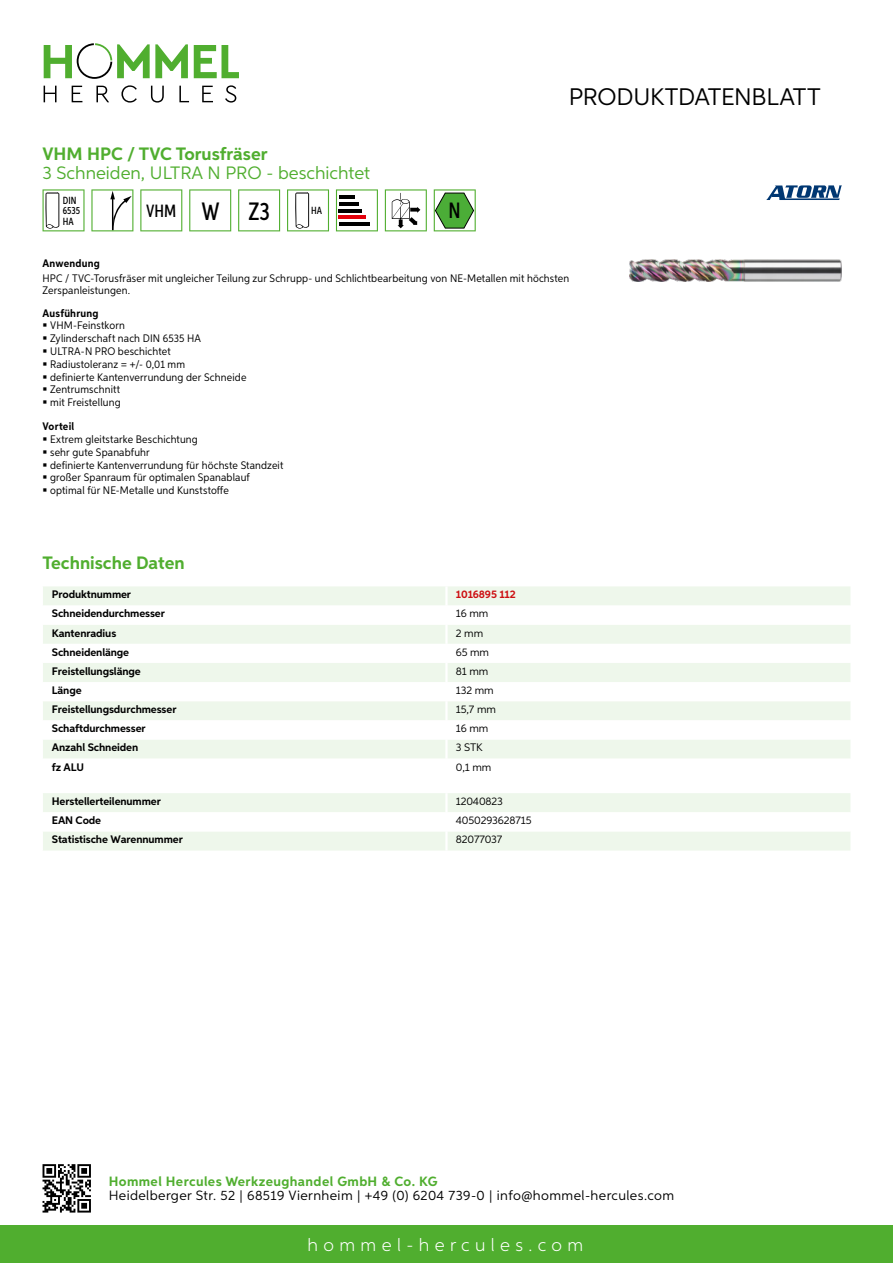
<style>
.page{position:relative;width:893px;height:1263px;background:#fff}
.page>*{position:absolute;margin:0;border:0;box-sizing:border-box;transform-origin:0 0}
.t1{font:24px "Aspira";letter-spacing:-.01em;color:#000}
.t2{font:500 22.2px "Aspira XX Nar";color:#000}
.t3{font:700 18px "Aspira";color:#50ae2f}
.t4{font:18px "Aspira";color:#50ae2f}
.t5{font:300 18px "Aspira";letter-spacing:.3em;color:#fff}
.t6{font:500 17.85px "Aspira XX Nar";color:#000}
.t7{font:13.5px "Aspira";letter-spacing:.03em;color:#000}
.t8{font:700 13.5px "Aspira";letter-spacing:.03em;color:#50ae2f}
.t9{font:10.95px/12.8px "Aspira Nar";letter-spacing:.015em;color:#000}
.t10{font:700 10.95px "Aspira";letter-spacing:-.01em;color:#000}
.t11{font:10.95px "Aspira";letter-spacing:-.01em;color:#000}
.t12{font:700 10.95px "Aspira Nar";letter-spacing:.02em;color:#000}
.t13{font:700 10.95px "Aspira";letter-spacing:-.01em;color:#cd1013}
.t14{font:500 10.35px/10.4px "Aspira XX Nar";color:#000}
.s1{font-size:25.2px}
</style>
<div class="page">
<div style="left:0;top:1226px;width:893px;height:37px;background:#50ae2f"></div>
<svg style="left:43px;top:1164px;width:48px;height:48px"></svg>
<svg style="left:194px;top:45px;width:45px;height:33px"></svg>
<svg style="left:44px;top:43px;width:144px;height:36px"></svg>
<svg style="left:44px;top:86px;width:13px;height:16px"></svg>
<svg style="left:72px;top:86px;width:10px;height:16px"></svg>
<svg style="left:96px;top:86px;width:13px;height:16px"></svg>
<svg style="left:121px;top:85px;width:16px;height:18px"></svg>
<svg style="left:151px;top:86px;width:13px;height:17px"></svg>
<svg style="left:179px;top:86px;width:10px;height:16px"></svg>
<svg style="left:202px;top:86px;width:11px;height:16px"></svg>
<svg style="left:225px;top:85px;width:11px;height:18px"></svg>
<div style="left:43px;top:586px;width:807px;height:19px;background:#eef7eb"></div>
<svg style="left:43px;top:625px;width:807px;height:133px;fill:#eef7eb"></svg>
<hr style="left:445px;top:586px;width:3px;height:19px;background:#fff">
<hr style="left:445px;top:625px;width:3px;height:19px;background:#fff">
<hr style="left:445px;top:644px;width:3px;height:19px;background:#fff">
<hr style="left:445px;top:663px;width:3px;height:19px;background:#fff">
<hr style="left:445px;top:682px;width:3px;height:19px;background:#fff">
<hr style="left:445px;top:701px;width:3px;height:19px;background:#fff">
<hr style="left:445px;top:720px;width:3px;height:19px;background:#fff">
<hr style="left:445px;top:739px;width:3px;height:20px;background:#fff">
<svg style="left:43px;top:793px;width:807px;height:57px"></svg>
<hr style="left:445px;top:831px;width:3px;height:19px;background:#fff">
<svg style="left:43px;top:189px;width:42px;height:42px"></svg>
<svg style="left:91px;top:189px;width:42px;height:42px"></svg>
<svg style="left:140px;top:189px;width:42px;height:42px"></svg>
<svg style="left:189px;top:189px;width:42px;height:42px"></svg>
<svg style="left:238px;top:189px;width:42px;height:42px"></svg>
<svg style="left:287px;top:189px;width:42px;height:42px"></svg>
<svg style="left:336px;top:189px;width:42px;height:42px"></svg>
<hr style="left:339px;top:196px;width:16px;height:3px;background:#000">
<hr style="left:339px;top:202px;width:20px;height:4px;background:#000">
<hr style="left:339px;top:209px;width:23px;height:3px;background:#000">
<hr style="left:339px;top:216px;width:27px;height:3px;background:#e3000b">
<hr style="left:339px;top:222px;width:30px;height:4px;background:#000">
<svg style="left:385px;top:189px;width:42px;height:42px"></svg>
<svg style="left:434px;top:189px;width:42px;height:42px"></svg>
<img style="left:629px;top:259px;width:213px;height:22px">
<svg style="left:766px;top:185px;width:76px;height:15px"></svg>
<h3 class="t3" style="left:43px;top:142px;width:227px">VHM HPC / TVC Torusfräser</h3>
<h3 class="t4" style="left:43px;top:162px;width:119px">3 Schneiden, ULTRA</h3>
<h3 class="t4" style="left:207px;top:162px;width:164px">N PRO - beschichtet</h3>
<p class="t14" style="left:63px;top:195px;width:19px">DIN<br>6535<br>HA</p>
<h3 class="t6" style="left:146px;top:200px;width:125px">VHM <span class="s1">W Z3</span></h3>
<p class="t14" style="left:311px;top:205px;width:12px">HA</p>
<h2 class="t2" style="left:449px;top:197px;width:14px">N</h2>
<h1 class="t1" style="left:569px;top:82px;width:253px">Produktdatenblatt</h1>
<p class="t12" style="left:43px;top:257px;width:59px">Anwendung</p>
<p class="t9" style="left:43px;top:273px;width:528px;line-height:12px">HPC / TVC-Torusfräser mit ungleicher Teilung zur Schrupp- und Schlichtbearbeitung von NE-Metallen mit höchsten<br>Zerspanleistungen.</p>
<p class="t12" style="left:43px;top:306px;width:58px">Ausführung</p>
<p class="t9" style="left:50px;top:319px;width:198px">VHM-Feinstkorn<br>Zylinderschaft nach DIN 6535 HA<br>ULTRA-N PRO beschichtet<br>Radiustoleranz = +/- 0,01 mm<br>definierte Kantenverrundung der Schneide<br>Zentrumschnitt<br>mit Freistellung</p>
<p class="t12" style="left:43px;top:420px;width:33px">Vorteil</p>
<p class="t9" style="left:50px;top:433px;width:235px">Extrem gleitstarke Beschichtung<br>sehr gute Spanabfuhr<br>definierte Kantenverrundung für höchste Standzeit großer Spanraum für optimalen Spanablauf optimal für NE-Metalle und Kunststoffe</p>
<h3 class="t3" style="left:43px;top:552px;width:144px">Technische Daten</h3>
<p class="t10" style="left:52px;top:588px;width:81px">Produktnummer</p>
<p class="t13" style="left:456px;top:588px;width:62px">1016895 112</p>
<p class="t10" style="left:52px;top:607px;width:115px">Schneidendurchmesser</p>
<p class="t11" style="left:456px;top:607px;width:34px">16 mm</p>
<p class="t10" style="left:52px;top:626px;width:66px">Kantenradius</p>
<p class="t11" style="left:456px;top:626px;width:29px">2 mm</p>
<p class="t10" style="left:52px;top:645px;width:79px">Schneidenlänge</p>
<p class="t11" style="left:456px;top:645px;width:35px">65 mm</p>
<p class="t10" style="left:52px;top:664px;width:90px">Freistellungslänge</p>
<p class="t11" style="left:456px;top:664px;width:34px">81 mm</p>
<p class="t10" style="left:52px;top:683px;width:31px">Länge</p>
<p class="t11" style="left:456px;top:684px;width:39px">132 mm</p>
<p class="t10" style="left:52px;top:703px;width:126px">Freistellungsdurchmesser</p>
<p class="t11" style="left:456px;top:703px;width:42px">15,7 mm</p>
<p class="t10" style="left:52px;top:722px;width:95px">Schaftdurchmesser</p>
<p class="t11" style="left:456px;top:722px;width:34px">16 mm</p>
<p class="t10" style="left:52px;top:741px;width:88px">Anzahl Schneiden</p>
<p class="t11" style="left:456px;top:741px;width:22px">3 STK</p>
<p class="t10" style="left:52px;top:760px;width:34px">fz ALU</p>
<p class="t11" style="left:456px;top:760px;width:37px">0,1 mm</p>
<p class="t10" style="left:52px;top:795px;width:111px">Herstellerteilenummer</p>
<p class="t11" style="left:456px;top:795px;width:49px">12040823</p>
<p class="t10" style="left:52px;top:814px;width:51px">EAN Code</p>
<p class="t11" style="left:456px;top:814px;width:77px">4050293628715</p>
<p class="t10" style="left:52px;top:833px;width:132px">Statistische Warennummer</p>
<p class="t11" style="left:456px;top:833px;width:48px">82077037</p>
<p class="t8" style="left:109px;top:1172px;width:330px">Hommel Hercules Werkzeughandel GmbH &amp; Co. KG</p>
<p class="t7" style="left:109px;top:1187px;width:567px">Heidelberger Str. 52 | 68519 Viernheim | +49 (0) 6204 739-0 | info@hommel-hercules.com</p>
<h3 class="t5" style="left:307px;top:1234px;width:277px">hommel-hercules.com</h3>
</div>
